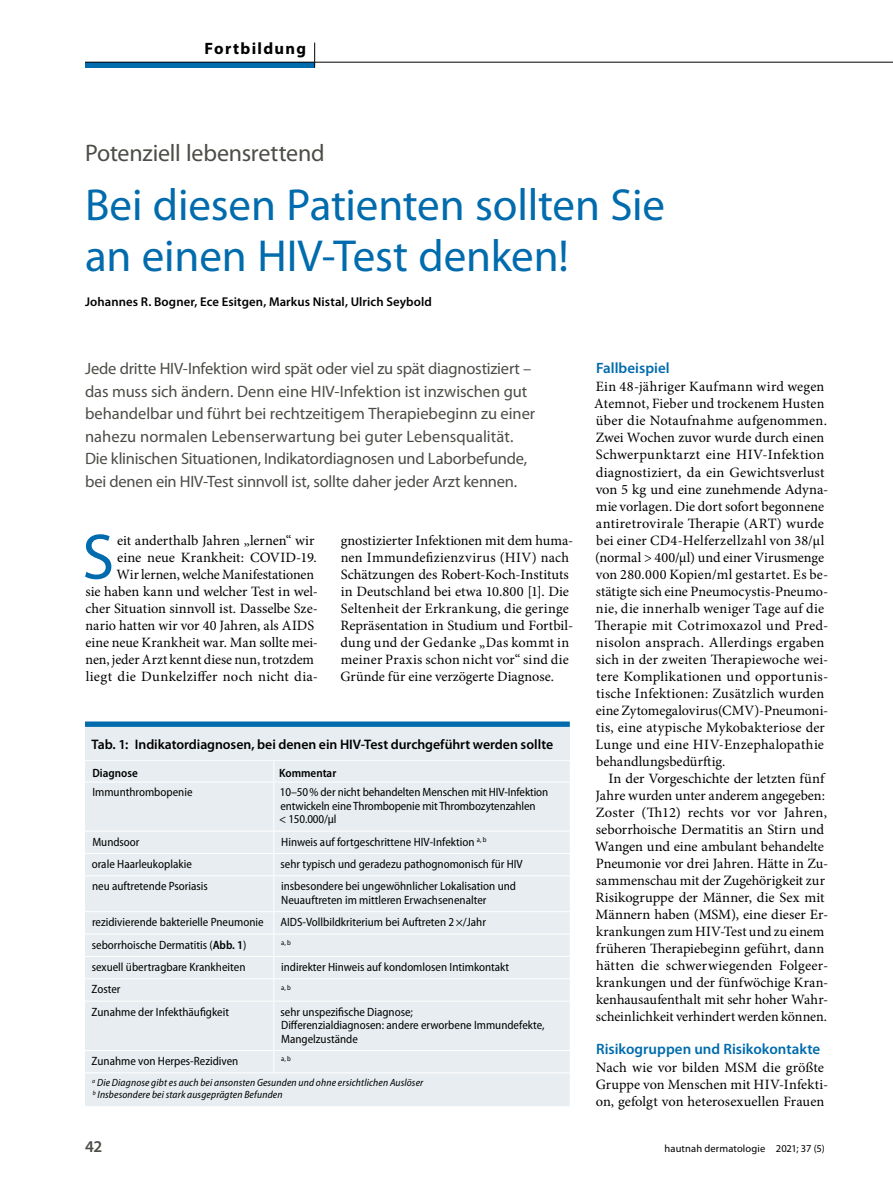
<style>
.page{position:relative;width:893px;height:1187px;background:#fff}
.page>*{position:absolute;margin:0;border:0;box-sizing:border-box;transform-origin:0 0}
.Para_Initial_1{font:64.65px "Myriad Pro";color:#006bad}
.Title_1{font:45px/51px "Myriad Pro";letter-spacing:-.005em;color:#006bad}
.SuperTitle_x{font:24px "Myriad Pro";letter-spacing:-.01em;color:#4d4c47}
.Trailer_2-row{font:16.5px/22.5px "Myriad Pro";letter-spacing:-.005em;color:#4d4c47}
.t1{font:700 16.5px "Myriad Pro";letter-spacing:.08em;color:#000}
.t2{font:600 16.5px "Myriad Pro";color:#4d4c47}
.SectionHeading_1_x{font:600 15px "Myriad Pro";color:#006bad}
.Para_x{font:14.25px/17px "Minion Pro";letter-spacing:.01em;color:#000}
.Para_Initial_1-2{font:14.25px/17px "Minion Pro";letter-spacing:.005em;color:#000;text-align:right}
.Para_Indent{font:14.25px/17px "Minion Pro";color:#000}
.Table_Caption_x{font:600 13.8px "Myriad Pro";letter-spacing:-.005em;color:#000}
.Author_SubTitle{font:600 12.75px "Myriad Pro";letter-spacing:.01em;color:#000}
.Table_Entry_left_x{font:semi-condensed 12px/13.5px "Myriad Pro";color:#000}
.Table_SectionHeading{font:600 semi-condensed 12px "Myriad Pro";color:#000}
.Table_Legend_x{font:italic semi-condensed 10.5px/12px "Myriad Pro";letter-spacing:.015em;color:#000}
.t3{font:10.5px "Myriad Pro";letter-spacing:.01em;color:#000}
.Table_Entry_left_x-2{font:semi-condensed 7.2px "Myriad Pro";color:#000}
.s1{font-weight:600}
</style>
<div class="page">
<div style="left:85px;top:761px;width:485px;height:345px;background:#e7edf0"></div>
<svg style="left:273px;top:761px;width:1px;height:20px"></svg>
<hr style="left:273px;top:782px;width:1px;height:48px;background:#fff">
<hr style="left:85px;top:853px;width:189px;height:1px;background:#fff">
<hr style="left:274px;top:853px;width:296px;height:1px;background:#fff">
<svg style="left:273px;top:831px;width:1px;height:44px"></svg>
<hr style="left:85px;top:875px;width:189px;height:1px;background:#fff">
<hr style="left:274px;top:875px;width:296px;height:1px;background:#fff">
<hr style="left:273px;top:876px;width:1px;height:35px;background:#fff">
<hr style="left:85px;top:911px;width:189px;height:1px;background:#fff">
<hr style="left:274px;top:911px;width:296px;height:1px;background:#fff">
<hr style="left:85px;top:933px;width:189px;height:1px;background:#fff">
<hr style="left:274px;top:933px;width:296px;height:1px;background:#fff">
<hr style="left:85px;top:955px;width:189px;height:1px;background:#fff">
<hr style="left:274px;top:955px;width:296px;height:1px;background:#fff">
<hr style="left:85px;top:978px;width:189px;height:1px;background:#fff">
<hr style="left:274px;top:978px;width:296px;height:1px;background:#fff">
<svg style="left:273px;top:912px;width:1px;height:88px"></svg>
<hr style="left:85px;top:1000px;width:189px;height:1px;background:#fff">
<hr style="left:274px;top:1000px;width:296px;height:1px;background:#fff">
<hr style="left:273px;top:1001px;width:1px;height:48px;background:#fff">
<hr style="left:85px;top:1049px;width:189px;height:1px;background:#fff">
<hr style="left:274px;top:1049px;width:296px;height:1px;background:#fff">
<svg style="left:273px;top:1050px;width:1px;height:22px"></svg>
<hr style="left:85px;top:1072px;width:189px;height:1px;background:#fff">
<hr style="left:274px;top:1072px;width:296px;height:1px;background:#fff">
<hr style="left:85px;top:830px;width:189px;height:1px;background:#fff">
<hr style="left:274px;top:830px;width:296px;height:1px;background:#fff">
<hr style="left:85px;top:781px;width:189px;height:1px;background:#fff">
<hr style="left:274px;top:781px;width:296px;height:1px;background:#fff">
<div style="left:85px;top:721px;width:485px;height:38px;background:#e7edf0"></div>
<div style="left:85px;top:721px;width:485px;height:5px;background:#006bad"></div>
<div style="left:85px;top:62px;width:230px;height:5px;background:#006bad"></div>
<hr style="left:85px;top:62px;width:230px;height:1px;background:#000">
<hr style="left:315px;top:62px;width:578px;height:1px;background:#000">
<svg style="left:314px;top:43px;width:1px;height:24px"></svg>
<p class="t1" style="left:204px;top:37px;width:103px">Fortbildung</p>
<p class="SuperTitle_x" style="left:85px;top:138px;width:241px">Potenziell lebensrettend</p>
<p class="Title_1" style="left:85px;top:179px;width:581px">Bei diesen Patienten sollten Sie an einen HIV-Test denken!</p>
<p class="Author_SubTitle" style="left:85px;top:294px;width:348px">Johannes R. Bogner, Ece Esitgen, Markus Nistal, Ulrich Seybold</p>
<p class="Trailer_2-row" style="left:85px;top:357px;width:452px">Jede dritte HIV-Infektion wird spät oder viel zu spät diagnostiziert – das muss sich ändern. Denn eine HIV-Infektion ist inzwischen gut behandelbar und führt bei rechtzeitigem Therapiebeginn zu einer nahezu normalen Lebenserwartung bei guter Lebensqualität.<br>Die klinischen Situationen, Indikatordiagnosen und Laborbefunde, bei denen ein HIV-Test sinnvoll ist, sollte daher jeder Arzt kennen.</p>
<p class="Para_Initial_1" style="left:82px;top:517px;width:33px">S</p>
<p class="Para_Initial_1-2" style="left:85px;top:531px;width:234px">eit anderthalb Jahren „lernen“ wir<br>eine neue Krankheit: COVID-19.<br>Wir lernen, welche Manifestationen<br>sie haben kann und welcher Test in wel&shy;cher Situation sinnvoll ist. Dasselbe Sze&shy;nario hatten wir vor 40 Jahren, als AIDS eine neue Krankheit war. Man sollte mei&shy;nen, jeder Arzt kennt diese nun, trotzdem liegt die Dunkelziffer noch nicht dia-</p>
<p class="Para_Initial_1-2" style="left:340px;top:531px;width:234px;text-align:left">gnostizierter Infektionen mit dem huma&shy;nen Immundefizienzvirus (HIV) nach Schätzungen des Robert-Koch-Instituts in Deutschland bei etwa 10.800 [1]. Die Seltenheit der Erkrankung, die geringe Repräsentation in Studium und Fortbil&shy;dung und der Gedanke „Das kommt in meiner Praxis schon nicht vor“ sind die Gründe für eine verzögerte Diagnose.</p>
<p class="Table_Caption_x" style="left:91px;top:735px;width:463px">Tab. 1: Indikatordiagnosen, bei denen ein HIV-Test durchgeführt werden sollte</p>
<p class="Table_SectionHeading" style="left:92px;top:766px;width:47px">Diagnose</p>
<p class="Table_SectionHeading" style="left:279px;top:766px;width:59px">Kommentar</p>
<p class="Table_Entry_left_x" style="left:92px;top:785px;width:102px">Immunthrombopenie</p>
<p class="Table_Entry_left_x" style="left:279px;top:785px;width:271px">10–50% der nicht behandelten Menschen mit HIV-Infektion entwickeln eine Thrombopenie mit Thrombozytenzahlen<br>&lt; 150.000/µl</p>
<p class="Table_Entry_left_x" style="left:92px;top:835px;width:49px">Mundsoor</p>
<p class="Table_Entry_left_x" style="left:281px;top:835px;width:207px">Hinweis auf fortgeschrittene HIV-Infektion <sup>a,</sup> <sup>b</sup></p>
<p class="Table_Entry_left_x" style="left:92px;top:857px;width:102px">orale Haarleukoplakie</p>
<p class="Table_Entry_left_x" style="left:281px;top:857px;width:244px">sehr typisch und geradezu pathognomonisch für HIV</p>
<p class="Table_Entry_left_x" style="left:92px;top:879px;width:117px">neu auftretende Psoriasis</p>
<p class="Table_Entry_left_x" style="left:281px;top:879px;width:236px">insbesondere bei ungewöhnlicher Lokalisation und<br>Neuauftreten im mittleren Erwachsenenalter</p>
<p class="Table_Entry_left_x" style="left:92px;top:915px;width:173px">rezidivierende bakterielle Pneumonie</p>
<p class="Table_Entry_left_x" style="left:280px;top:915px;width:207px">AIDS-Vollbildkriterium bei Auftreten 2×/Jahr</p>
<p class="Table_Entry_left_x" style="left:92px;top:937px;width:156px">seborrhoische Dermatitis (<span class="s1">Abb. 1</span>)</p>
<p class="Table_Entry_left_x-2" style="left:281px;top:938px;width:11px">a, b</p>
<p class="Table_Entry_left_x" style="left:92px;top:960px;width:155px">sexuell übertragbare Krankheiten</p>
<p class="Table_Entry_left_x" style="left:281px;top:960px;width:230px">indirekter Hinweis auf kondomlosen Intimkontakt</p>
<p class="Table_Entry_left_x" style="left:92px;top:982px;width:30px">Zoster</p>
<p class="Table_Entry_left_x-2" style="left:281px;top:983px;width:11px">a, b</p>
<p class="Table_Entry_left_x" style="left:92px;top:1004px;width:139px">Zunahme der Infekthäufigkeit</p>
<p class="Table_Entry_left_x" style="left:281px;top:1004px;width:265px">sehr unspezifische Diagnose;<br>Differenzialdiagnosen: andere erworbene Immundefekte,<br>Mangelzustände</p>
<p class="Table_Entry_left_x" style="left:92px;top:1054px;width:148px">Zunahme von Herpes-Rezidiven</p>
<p class="Table_Entry_left_x-2" style="left:281px;top:1055px;width:11px">a, b</p>
<p class="Table_Legend_x" style="left:92px;top:1076px;width:333px"><sup>a</sup> Die Diagnose gibt es auch bei ansonsten Gesunden und ohne ersichtlichen Auslöser <sup>b</sup> Insbesondere bei stark ausgeprägten Befunden</p>
<p class="SectionHeading_1_x" style="left:596px;top:358px;width:75px">Fallbeispiel</p>
<p class="Para_x" style="left:594px;top:378px;width:236px">Ein 48-jähriger Kaufmann wird wegen Atemnot, Fieber und trockenem Husten über die Notaufnahme aufgenommen.<br>Zwei Wochen zuvor wurde durch einen Schwerpunktarzt eine HIV-Infektion diagnostiziert, da ein Gewichtsverlust von 5 kg und eine zunehmende Adyna&shy;mie vorlagen. Die dort sofort begonnene antiretrovirale Therapie (ART) wurde bei einer CD4-Helferzellzahl von 38/µl (normal &gt; 400/µl) und einer Virusmenge von 280.000 Kopien/ml gestartet. Es be&shy;stätigte sich eine Pneumocystis-Pneumo&shy;nie, die innerhalb weniger Tage auf die Therapie mit Cotrimoxazol und Pred&shy;nisolon ansprach. Allerdings ergaben sich in der zweiten Therapiewoche wei&shy;tere Komplikationen und opportunis&shy;tische Infektionen: Zusätzlich wurden eine Zytomegalovirus(CMV)-Pneumoni&shy;tis, eine atypische Mykobakteriose der Lunge und eine HIV-Enzephalopathie behandlungsbedürftig.</p>
<p class="Para_Indent" style="left:595px;top:769px;width:235px;text-indent:14px">In der Vorgeschichte der letzten fünf Jahre wurden unter anderem angegeben:<br>Zoster (Th12) rechts vor vor Jahren, seborrhoische Dermatitis an Stirn und Wangen und eine ambulant behandelte Pneumonie vor drei Jahren. Hätte in Zu&shy;sammenschau mit der Zugehörigkeit zur Risikogruppe der Männer, die Sex mit Männern haben (MSM), eine dieser Er&shy;krankungen zum HIV-Test und zu einem früheren Therapiebeginn geführt, dann hätten die schwerwiegenden Folgeer&shy;krankungen und der fünfwöchige Kran&shy;kenhausaufenthalt mit sehr hoher Wahr&shy;scheinlichkeit verhindert werden können.</p>
<p class="SectionHeading_1_x" style="left:596px;top:1038px;width:226px">Risikogruppen und Risikokontakte</p>
<p class="Para_x" style="left:596px;top:1059px;width:234px">Nach wie vor bilden MSM die größte<br>Gruppe von Menschen mit HIV-Infekti&shy;on, gefolgt von heterosexuellen Frauen</p>
<p class="t2" style="left:85px;top:1135px;width:19px">42</p>
<p class="t3" style="left:665px;top:1141px;width:162px">hautnah dermatologie 2021; 37 (5)</p>
</div>
